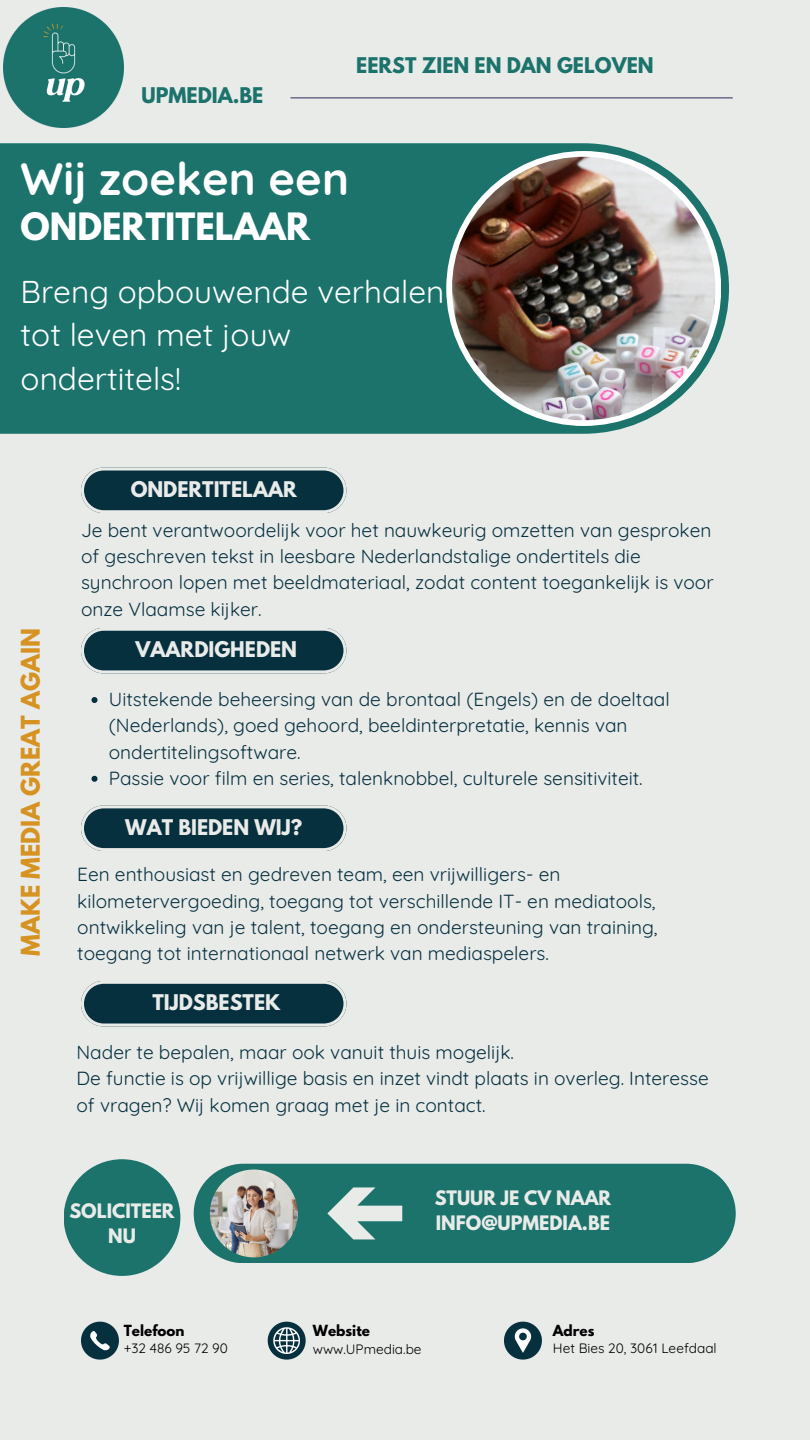
<style>
.page{position:relative;width:810px;height:1440px;background:#e9ebe9}
.page>*{position:absolute;margin:0;border:0;box-sizing:border-box;transform-origin:0 0}
.t1{font:700 45.3px "Quicksand";color:#fff}
.t2{font:700 33.4px "League Spartan";color:#fff}
.t3{font:31.6px/43.5px "Quicksand";color:#fff}
.t4{font:700 22.9px "League Spartan";color:#d69322}
.t5{font:700 19.2px "League Spartan";color:#e9ebe9}
.t6{font:700 19.2px "League Spartan";color:#1b736c}
.t7{font:19px/26.2px "Quicksand";color:#07303f}
.t8{font:700 17.7px/24.8px "League Spartan";color:#e9ebe9;text-align:center}
.t9{font:13.6px "Quicksand";color:#000}
.t10{font:700 13.6px "League Spartan";color:#000}
</style>
<div class="page">
<hr style="left:290px;top:98px;width:443px;height:1px;background:#2d2a5b">
<svg style="left:81px;top:1322px;width:38px;height:38px"></svg>
<svg style="left:268px;top:1322px;width:38px;height:38px"></svg>
<svg style="left:504px;top:1322px;width:38px;height:38px"></svg>
<svg style="left:0;top:143px;width:729px;height:291px;background:#287a73"></svg>
<div style="left:194px;top:1164px;width:542px;height:99px;background:#1b736c;border-radius:50px"></div>
<div style="left:64px;top:1159px;width:116px;height:117px;background:#1b736c;border-radius:50%"></div>
<svg style="left:81px;top:468px;width:265px;height:45px;background:#2b4e5a"></svg>
<svg style="left:81px;top:628px;width:265px;height:45px;background:#2b4e5a"></svg>
<svg style="left:81px;top:981px;width:265px;height:46px;background:#2e505c"></svg>
<svg style="left:446px;top:151px;width:275px;height:275px;background:#f5f7f7"></svg>
<img style="left:452px;top:157px;width:263px;height:263px;border-radius:50%">
<img style="left:210px;top:1170px;width:88px;height:87px;border-radius:50%">
<svg style="left:327px;top:1188px;width:75px;height:51px"></svg>
<img style="left:4px;top:8px;width:120px;height:120px">
<svg style="left:92px;top:697px;width:6px;height:6px"></svg>
<svg style="left:92px;top:776px;width:6px;height:6px"></svg>
<svg style="left:81px;top:805px;width:265px;height:46px;background:#2e505d"></svg>
<h4 class="t6" style="left:141px;top:86px;width:123px">UPMEDIA.BE</h4>
<p class="t6" style="left:356px;top:56px;width:299px">EERST ZIEN EN DAN GELOVEN</p>
<p class="t1" style="left:21px;top:149px;width:330px">Wij zoeken een</p>
<h5 class="t2" style="left:21px;top:210px;width:291px">ONDERTITELAAR</h5>
<p class="t3" style="left:21px;top:269px;width:425px">Breng opbouwende verhalen tot leven met jouw ondertitels!</p>
<h5 class="t5" style="left:131px;top:480px;width:168px">ONDERTITELAAR</h5>
<p class="t4" style="left:19px;top:956px;width:329px;rotate:-90deg">MAKE MEDIA GREAT AGAIN</p>
<p class="t7" style="left:81px;top:517px;width:634px">Je bent verantwoordelijk voor het nauwkeurig omzetten van gesproken of geschreven tekst in leesbare Nederlandstalige ondertitels die synchroon lopen met beeldmateriaal, zodat content toegankelijk is voor onze Vlaamse kijker.</p>
<h6 class="t5" style="left:136px;top:640px;width:163px">VAARDIGHEDEN</h6>
<h6 class="t7" style="left:109px;top:686px;width:562px">Uitstekende beheersing van de brontaal (Engels) en de doeltaal (Nederlands), goed gehoord, beeldinterpretatie, kennis van ondertitelingsoftware.</h6>
<h5 class="t7" style="left:109px;top:765px;width:535px">Passie voor film en series, talenknobbel, culturele sensitiviteit.</h5>
<p class="t5" style="left:125px;top:817px;width:179px">WAT BIEDEN WIJ?</p>
<h5 class="t7" style="left:77px;top:861px;width:582px">Een enthousiast en gedreven team, een vrijwilligers- en kilometervergoeding, toegang tot verschillende IT- en mediatools, ontwikkeling van je talent, toegang en ondersteuning van training, toegang tot internationaal netwerk van mediaspelers.</h5>
<h5 class="t5" style="left:152px;top:993px;width:129px">TIJDSBESTEK</h5>
<h5 class="t7" style="left:77px;top:1039px;width:634px">Nader te bepalen, maar ook vanuit thuis mogelijk.<br>De functie is op vrijwillige basis en inzet vindt plaats in overleg. Interesse of vragen? Wij komen graag met je in contact.</h5>
<p class="t8" style="left:69px;top:1201px;width:107px">SOLICITEER<br>NU</p>
<p class="t8" style="left:435px;top:1188px;width:178px;text-align:left">STUUR JE CV NAAR<br>INFO@UPMEDIA.BE</p>
<h5 class="t10" style="left:124px;top:1324px;width:62px">Telefoon</h5>
<p class="t10" style="left:313px;top:1324px;width:59px">Website</p>
<h1 class="t10" style="left:553px;top:1324px;width:43px">Adres</h1>
<p class="t9" style="left:124px;top:1339px;width:106px">+32 486 95 72 90</p>
<h2 class="t9" style="left:313px;top:1340px;width:110px">www.UPmedia.be</h2>
<h3 class="t9" style="left:553px;top:1340px;width:165px">Het Bies 20, 3061 Leefdaal</h3>
</div>
